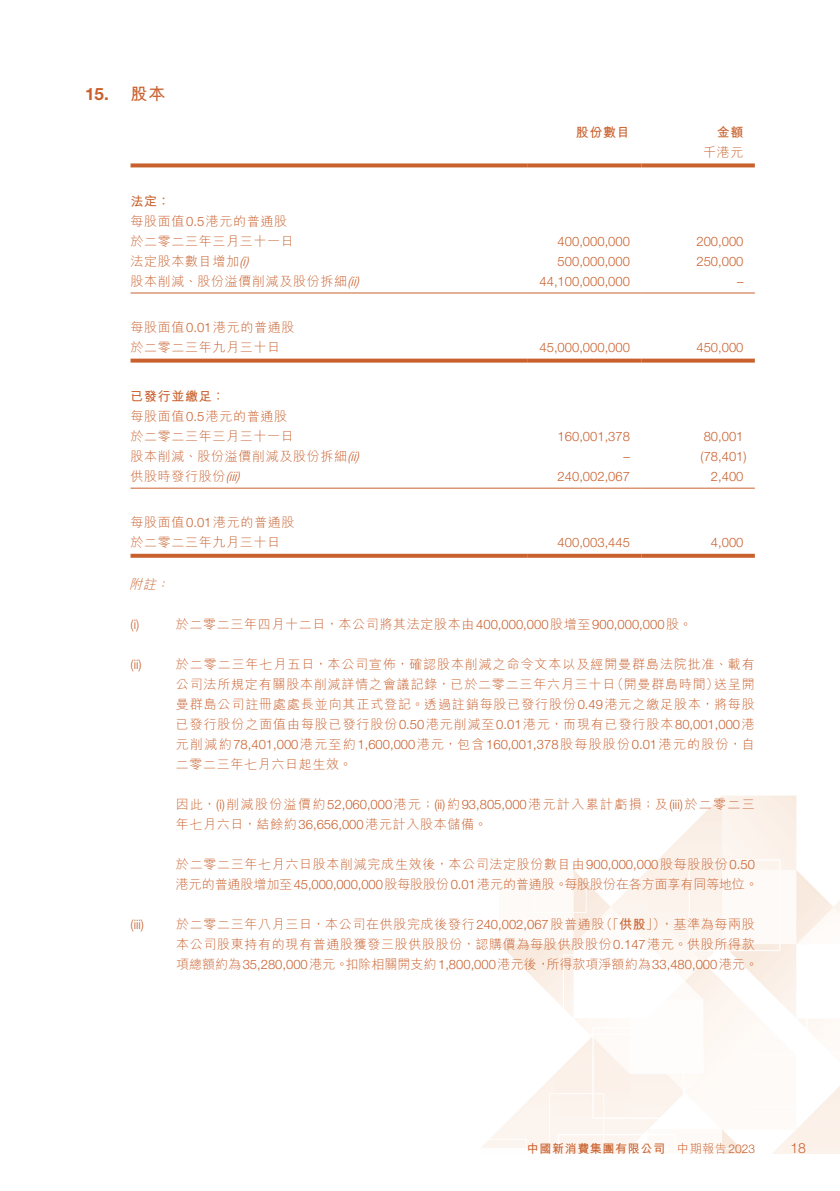
<style>
.page{position:relative;width:840px;height:1191px;background:#fff}
.page>*{position:absolute;margin:0;border:0;box-sizing:border-box;transform-origin:0 0}
.t1{font:700 17px "Helvetica Neue LT Std";color:#c9612e}
.t2{font:700 17px "M Hei HK";color:#c9612e}
.t3{font:300 14px "Helvetica Neue LT Std";color:#c9612e}
.t4{font:300 13px/20px "M Hei HK";letter-spacing:.05em;color:#c9612e}
.t5{font:300 13px "Helvetica Neue LT Std";color:#c9612e}
.t6{font:300 13px "M Hei HK";letter-spacing:.07em;color:#c9612e}
.t7{font:300 13px "M Hei HK";letter-spacing:-.01em;color:#c9612e}
.t8{font:300 13px "M Hei HK";color:#c9612e}
.t9{font:700 13px "M Hei HK";letter-spacing:.05em;color:#c9612e}
.t10{font:italic 300 13px "M Hei HK";color:#c9612e}
.t11{font:italic 300 13px "Helvetica Neue LT Std";color:#c9612e}
.t12{font:700 12px "M Hei HK";letter-spacing:.05em;color:#c9612e}
.t13{font:300 12px "M Hei HK";color:#c9612e}
.s1{font-weight:700}
.s2{font-family:"Helvetica Neue LT Std"}
.s3{font-family:"Helvetica Neue LT Std";font-style:italic}
.s4{font-family:"M Hei HK"}
</style>
<div class="page">
<img style="left:130px;top:163px;width:709px;height:990px">
<svg style="left:130px;top:163px;width:397px;height:4px;background:#cf7245"></svg>
<svg style="left:527px;top:163px;width:114px;height:4px"></svg>
<svg style="left:641px;top:163px;width:113px;height:4px"></svg>
<hr style="left:130px;top:292px;width:397px;height:1px;background:#c9612e">
<hr style="left:527px;top:292px;width:114px;height:1px;background:#c9612e">
<hr style="left:641px;top:292px;width:113px;height:1px;background:#c9612e">
<svg style="left:130px;top:358px;width:397px;height:4px;background:#d1794d"></svg>
<svg style="left:527px;top:358px;width:114px;height:4px"></svg>
<svg style="left:641px;top:358px;width:113px;height:4px"></svg>
<hr style="left:130px;top:487px;width:397px;height:1px;background:#c9612e">
<hr style="left:527px;top:487px;width:114px;height:1px;background:#c9612e">
<hr style="left:641px;top:487px;width:113px;height:1px;background:#c9612e">
<svg style="left:130px;top:554px;width:397px;height:4px;background:#cb6939"></svg>
<svg style="left:527px;top:554px;width:114px;height:4px"></svg>
<svg style="left:641px;top:554px;width:113px;height:4px"></svg>
<h1 class="t1" style="left:85px;top:84px;width:25px">15.</h1>
<h1 class="t2" style="left:130px;top:82px;width:36px">股本</h1>
<p class="t9" style="left:575px;top:122px;width:55px">股份數目</p>
<p class="t9" style="left:716px;top:122px;width:28px">金額</p>
<p class="t4" style="left:702px;top:142px;width:42px">千港元</p>
<p class="t4" style="left:130px;top:191px;width:158px"><span class="s1">法定：<br></span>每股面值<span class="s2">0.5</span>港元的普通股</p>
<p class="t4" style="left:130px;top:231px;width:165px">於二零二三年三月三十一日</p>
<p class="t5" style="left:557px;top:233px;width:74px">400,000,000</p>
<p class="t5" style="left:696px;top:233px;width:48px">200,000</p>
<p class="t4" style="left:130px;top:251px;width:120px">法定股本數目增加 <span class="s3">(i(</span></p>
<p class="t5" style="left:557px;top:253px;width:74px">500,000,000</p>
<p class="t5" style="left:696px;top:253px;width:48px">250,000</p>
<p class="t4" style="left:130px;top:271px;width:230px">股本削減、股份溢價削減及股份拆細 <span class="s3">(i i(</span></p>
<p class="t4" style="left:130px;top:317px;width:165px">每股面值<span class="s2">0.01</span>港元的普通股</p>
<p class="t5" style="left:539px;top:273px;width:92px">44,100,000,000</p>
<p class="t5" style="left:736px;top:273px;width:8px">–</p>
<p class="t4" style="left:130px;top:337px;width:151px">於二零二三年九月三十日</p>
<p class="t4" style="left:130px;top:386px;width:158px"><span class="s1">已發行並繳足：<br></span>每股面值<span class="s2">0.5</span>港元的普通股</p>
<p class="t5" style="left:539px;top:339px;width:92px">45,000,000,000</p>
<p class="t5" style="left:696px;top:339px;width:48px">450,000</p>
<p class="t4" style="left:130px;top:426px;width:165px">於二零二三年三月三十一日</p>
<p class="t5" style="left:557px;top:428px;width:74px">160,001,378</p>
<p class="t5" style="left:703px;top:428px;width:41px">80,001</p>
<p class="t4" style="left:130px;top:446px;width:230px">股本削減、股份溢價削減及股份拆細 <span class="s3">(i i(</span></p>
<p class="t5" style="left:623px;top:448px;width:8px">–</p>
<p class="t5" style="left:700px;top:448px;width:48px">)78,401(</p>
<p class="t4" style="left:130px;top:466px;width:111px">供股時發行股份 <span class="s3">(iii</span></p>
<p class="t11" style="left:226px;top:468px;width:9px">(</p>
<p class="t4" style="left:130px;top:512px;width:165px">每股面值<span class="s2">0.01</span>港元的普通股</p>
<p class="t5" style="left:557px;top:468px;width:74px">240,002,067</p>
<p class="t5" style="left:710px;top:468px;width:34px">2,400</p>
<p class="t4" style="left:130px;top:532px;width:151px">於二零二三年九月三十日</p>
<p class="t10" style="left:156px;top:578px;width:18px">：</p>
<p class="t10" style="left:129px;top:578px;width:32px">附註</p>
<p class="t5" style="left:557px;top:534px;width:74px">400,003,445</p>
<p class="t5" style="left:710px;top:534px;width:34px">4,000</p>
<p class="t5" style="left:130px;top:617px;width:10px">) i(</p>
<p class="t4" style="left:176px;top:614px;width:517px">於二零二三年四月十二日，本公司將其法定股本由<span class="s2">400,000,000</span>股增至<span class="s2">900,000,000</span>股。</p>
<p class="t5" style="left:130px;top:657px;width:13px">i i( )</p>
<p class="t5" style="left:130px;top:917px;width:15px">(iii)</p>
<p class="t6" style="left:176px;top:658px;width:580px">於二零二三年七月五日，本公司宣佈，確認股本削減之命令文本以及經開曼群島法院批准、載有</p>
<p class="t4" style="left:610px;top:674px;width:109px">（開曼群島時間）</p>
<p class="t4" style="left:176px;top:674px;width:580px">公司法所規定有關股本削減詳情之會議記錄，已於二零二三年六月三十日<br>曼群島公司註冊處處長並向其正式登記。透過註銷每股已發行股份<span class="s2">0.49</span>港元之繳足股本，將每股已發行股份之面值由每股已發行股份<span class="s2">0.50</span>港元削減至<span class="s2">0.01</span>港元，而現有已發行股本<span class="s2">80,001,000</span>港</p>
<p class="t5" style="left:176px;top:737px;width:580px"><span class="s4">元削減約</span>78,401,000<span class="s4">港元至約</span>1,600,000<span class="s4">港元，包含</span>160,001,378<span class="s4">股每股股份</span>0.01<span class="s4">港元的股份，自</span></p>
<p class="t4" style="left:176px;top:754px;width:178px">二零二三年七月六日起生效。</p>
<p class="t5" style="left:176px;top:797px;width:580px"><span class="s4">因此，</span> )i( <span class="s4">削減股份溢價約</span>52,060,000<span class="s4">港元；</span>( <span class="s4">約</span>)i i 93,805,000<span class="s4">港元計入累計虧損；及</span>( )iii <span class="s4">於二零二三</span></p>
<p class="t4" style="left:176px;top:814px;width:312px">年七月六日，結餘約<span class="s2">36,656,000</span>港元計入股本儲備。</p>
<p class="t4" style="left:176px;top:854px;width:583px;text-align:right">於二零二三年七月六日股本削減完成生效後，本公司法定股份數目由<span class="s2">900,000,000</span>股每股股份<span class="s2">0.50</span>每股股份在各方面享有同等地位。</p>
<p class="t4" style="left:713px;top:674px;width:42px">送呈開</p>
<p class="t7" style="left:176px;top:878px;width:393px">港元的普通股增加至<span class="s2">45,000,000,000</span>股每股股份<span class="s2">0.01</span>港元的普通股。</p>
<p class="t4" style="left:599px;top:914px;width:67px">（「<span class="s1">供股</span>」）</p>
<p class="t4" style="left:176px;top:914px;width:430px">於二零二三年八月三日，本公司在供股完成後發行<span class="s2">240,002,067</span>股普通股</p>
<p class="t4" style="left:660px;top:914px;width:96px">，基準為每兩股</p>
<p class="t4" style="left:176px;top:934px;width:583px;text-align:right">本公司股東持有的現有普通股獲發三股供股股份，認購價為每股供股股份<span class="s2">0.147</span>港元。供股所得款所得款項淨額約為<span class="s2">33,480,000</span>港元。</p>
<p class="t8" style="left:345px;top:958px;width:206px">扣除相關開支約<span class="s2">1,800,000</span>港元後，</p>
<p class="t5" style="left:176px;top:957px;width:174px"><span class="s4">項總額約為</span>35,280,000<span class="s4">港元。</span></p>
<p class="t12" style="left:526px;top:1139px;width:139px">中國新消費集團有限公司</p>
<p class="t13" style="left:676px;top:1142px;width:79px">中期報告<span class="s2">2023</span></p>
<p class="t3" style="left:790px;top:1139px;width:17px">18</p>
</div>
